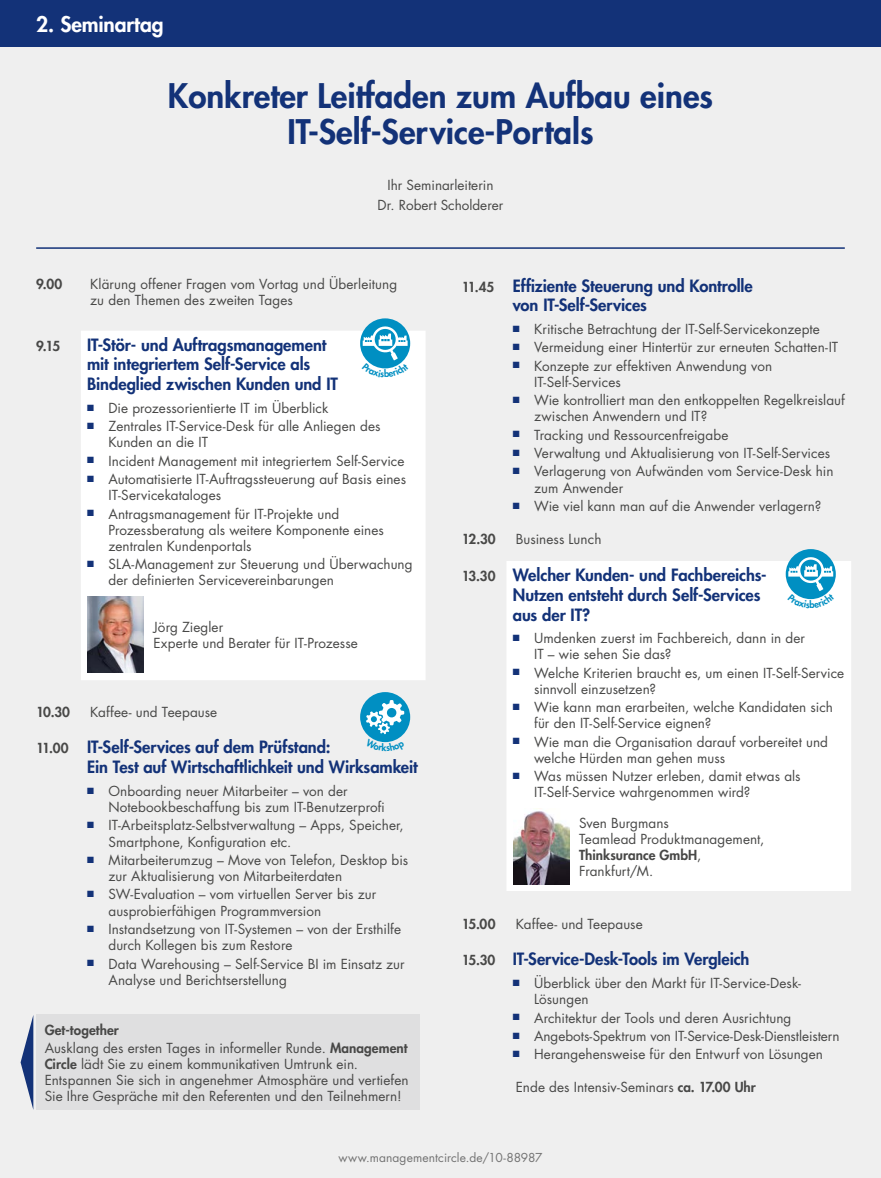
<style>
.page{position:relative;width:881px;height:1178px;background:#fff}
.page>*{position:absolute;margin:0;border:0;box-sizing:border-box;transform-origin:0 0}
.t1{font:800 33px/36px "Futura Std";color:#133278;text-align:center}
.t2{font:800 21px "Futura Std";letter-spacing:-.005em;color:#fff}
.t3{font:800 16.5px/19.8px "Futura Std";letter-spacing:-.005em;color:#133278}
.t4{font:13.5px/16.2px "Futura Std";letter-spacing:.005em;color:#484847}
.t5{font:800 13.5px "Futura Std";letter-spacing:-.025em;color:#484847}
.t6{font:12px "Futura Std";letter-spacing:.01em;color:#737373}
.s1{font-size:13.5px;color:#484847}
.s2{font-weight:800}
</style>
<div class="page">
<div style="left:0;top:0;width:880px;height:1178px;background:#efefef"></div>
<div style="left:0;top:0;width:880px;height:47px;background:#133278"></div>
<hr style="left:36px;top:247px;width:808px;height:2px;background:#133278">
<div style="left:36px;top:1015px;width:383px;height:95px;background:#dfdfe0"></div>
<div style="left:506px;top:561px;width:344px;height:330px;background:#fff"></div>
<img style="left:513px;top:811px;width:56px;height:73px">
<div style="left:81px;top:331px;width:344px;height:349px;background:#fff"></div>
<img style="left:87px;top:597px;width:57px;height:75px">
<svg style="left:21px;top:1016px;width:12px;height:93px"></svg>
<svg style="left:785px;top:549px;width:50px;height:50px"></svg>
<svg style="left:360px;top:318px;width:50px;height:50px"></svg>
<div style="left:360px;top:692px;width:50px;height:50px;background:#008fc2;border-radius:50%"></div>
<svg style="left:787px;top:555px;width:47px;height:45px"></svg>
<svg style="left:362px;top:325px;width:47px;height:44px"></svg>
<svg style="left:365px;top:700px;width:40px;height:43px"></svg>
<h2 class="t2" style="left:36px;top:11px;width:129px">2. Seminartag</h2>
<h1 class="t1" style="left:168px;top:78px;width:546px">Konkreter Leitfaden zum Aufbau eines<br>IT-Self-Service-Portals</h1>
<p class="t4" style="left:377px;top:175px;width:127px;line-height:20.4px;text-align:center">Ihr Seminarleiterin<br>Dr. Robert Scholderer</p>
<p class="t5" style="left:36px;top:276px;width:28px">9.00</p>
<p class="t4" style="left:90px;top:276px;width:308px">Klärung offener Fragen vom Vortag und Überleitung zu den Themen des zweiten Tages</p>
<p class="t5" style="left:36px;top:337px;width:25px">9.15</p>
<p class="t3" style="left:87px;top:335px;width:252px">IT-Stör- und Auftragsmanagement mit integriertem Self-Service als<br>Bindeglied zwischen Kunden und IT</p>
<p class="t4" style="left:87px;top:400px;width:243px"><sup>■</sup> Die prozessorientierte IT im Überblick</p>
<p class="t4" style="left:108px;top:418px;width:273px;text-indent:-21px"><sup>■</sup> Zentrales IT-Service-Desk für alle Anliegen des<br>Kunden an die IT</p>
<p class="t4" style="left:87px;top:453px;width:319px"><sup>■</sup> Incident Management mit integriertem Self-Service</p>
<p class="t4" style="left:108px;top:471px;width:299px;text-indent:-21px"><sup>■</sup> Automatisierte IT-Auftragssteuerung auf Basis eines<br>IT-Servicekataloges</p>
<p class="t4" style="left:108px;top:506px;width:277px;text-indent:-21px"><sup>■</sup> Antragsmanagement für IT-Projekte und<br>Prozessberatung als weitere Komponente eines zentralen Kundenportals</p>
<p class="t4" style="left:108px;top:556px;width:305px;text-indent:-21px"><sup>■</sup> SLA-Management zur Steuerung und Überwachung der definierten Servicevereinbarungen</p>
<p class="t4" style="left:153px;top:619px;width:206px">Jörg Ziegler<br>Experte und Berater für IT-Prozesse</p>
<p class="t5" style="left:36px;top:703px;width:35px">10.30</p>
<p class="t4" style="left:90px;top:704px;width:128px">Kaffee- und Teepause</p>
<p class="t3" style="left:87px;top:737px;width:332px;text-indent:-51px"><span class="s1">11.00</span> IT-Self-Services auf dem Prüfstand:<br>Ein Test auf Wirtschaftlichkeit und Wirksamkeit</p>
<p class="t4" style="left:108px;top:783px;width:278px;text-indent:-21px"><sup>■</sup> Onboarding neuer Mitarbeiter – von der<br>Notebookbeschaffung bis zum IT-Benutzerprofi</p>
<p class="t4" style="left:108px;top:817px;width:296px;text-indent:-21px"><sup>■</sup> IT-Arbeitsplatz-Selbstverwaltung – Apps, Speicher,<br>Smartphone, Konfiguration etc.</p>
<p class="t4" style="left:108px;top:852px;width:301px;text-indent:-21px"><sup>■</sup> Mitarbeiterumzug – Move von Telefon, Desktop bis zur Aktualisierung von Mitarbeiterdaten</p>
<p class="t4" style="left:108px;top:886px;width:269px;text-indent:-21px"><sup>■</sup> SW-Evaluation – vom virtuellen Server bis zur ausprobierfähigen Programmversion</p>
<p class="t4" style="left:108px;top:921px;width:294px;text-indent:-21px"><sup>■</sup> Instandsetzung von IT-Systemen – von der Ersthilfe durch Kollegen bis zum Restore</p>
<p class="t4" style="left:108px;top:955px;width:297px;text-indent:-21px"><sup>■</sup> Data Warehousing – Self-Service BI im Einsatz zur<br>Analyse und Berichtserstellung</p>
<p class="t4" style="left:45px;top:1020px;width:364px;line-height:18.3px"><span class="s2">Get-together<br></span>Ausklang des ersten Tages in informeller Runde. <span class="s2">Management</span></p>
<p class="t4" style="left:45px;top:1056px;width:365px"><span class="s2">Circle</span> lädt Sie zu einem kommunikativen Umtrunk ein.<br>Entspannen Sie sich in angenehmer Atmosphäre und vertiefen<br>Sie Ihre Gespräche mit den Referenten und den Teilnehmern!</p>
<p class="t3" style="left:512px;top:276px;width:241px;text-indent:-51px"><span class="s1">11.45</span> Effiziente Steuerung und Kontrolle von IT-Self-Services</p>
<p class="t4" style="left:512px;top:321px;width:308px"><sup>■</sup> Kritische Betrachtung der IT-Self-Servicekonzepte</p>
<p class="t4" style="left:512px;top:339px;width:327px"><sup>■</sup> Vermeidung einer Hintertür zur erneuten Schatten-IT</p>
<p class="t4" style="left:534px;top:358px;width:239px;text-indent:-21px"><sup>■</sup> Konzepte zur effektiven Anwendung von<br>IT-Self-Services</p>
<p class="t4" style="left:534px;top:392px;width:312px;text-indent:-21px"><sup>■</sup> Wie kontrolliert man den entkoppelten Regelkreislauf zwischen Anwendern und IT?</p>
<p class="t4" style="left:512px;top:427px;width:217px"><sup>■</sup> Tracking und Ressourcenfreigabe</p>
<p class="t4" style="left:512px;top:445px;width:319px"><sup>■</sup> Verwaltung und Aktualisierung von IT-Self-Services</p>
<p class="t4" style="left:534px;top:463px;width:301px;text-indent:-21px"><sup>■</sup> Verlagerung von Aufwänden vom Service-Desk hin zum Anwender</p>
<p class="t4" style="left:512px;top:498px;width:310px"><sup>■</sup> Wie viel kann man auf die Anwender verlagern?</p>
<p class="t5" style="left:461px;top:530px;width:35px">12.30</p>
<p class="t4" style="left:515px;top:531px;width:87px">Business Lunch</p>
<p class="t3" style="left:512px;top:565px;width:255px;text-indent:-51px"><span class="s1">13.30</span> Welcher Kunden- und Fachbereichs-<br>Nutzen entsteht durch Self-Services aus der IT?</p>
<p class="t4" style="left:534px;top:630px;width:272px;text-indent:-21px"><sup>■</sup> Umdenken zuerst im Fachbereich, dann in der<br>IT – wie sehen Sie das?</p>
<p class="t4" style="left:534px;top:665px;width:311px;text-indent:-21px"><sup>■</sup> Welche Kriterien braucht es, um einen IT-Self-Service sinnvoll einzusetzen?</p>
<p class="t4" style="left:534px;top:699px;width:300px;text-indent:-21px"><sup>■</sup> Wie kann man erarbeiten, welche Kandidaten sich für den IT-Self-Service eignen?</p>
<p class="t4" style="left:534px;top:734px;width:295px;text-indent:-21px"><sup>■</sup> Wie man die Organisation darauf vorbereitet und welche Hürden man gehen muss</p>
<p class="t4" style="left:534px;top:768px;width:268px;text-indent:-21px"><sup>■</sup> Was müssen Nutzer erleben, damit etwas als<br>IT-Self-Service wahrgenommen wird?</p>
<p class="t4" style="left:579px;top:815px;width:186px">Sven Burgmans<br>Teamlead Produktmanagement,<br><span class="s2">Thinksurance GmbH</span>,<br>Frankfurt/M.</p>
<p class="t5" style="left:461px;top:915px;width:35px">15.00</p>
<p class="t4" style="left:515px;top:916px;width:128px">Kaffee- und Teepause</p>
<p class="t3" style="left:461px;top:949px;width:289px"><span class="s1">15.30</span> IT-Service-Desk-Tools im Vergleich</p>
<p class="t4" style="left:534px;top:975px;width:268px;text-indent:-21px"><sup>■</sup> Überblick über den Markt für IT-Service-Desk-<br>Lösungen</p>
<p class="t4" style="left:512px;top:1009px;width:280px"><sup>■</sup> Architektur der Tools und deren Ausrichtung</p>
<p class="t4" style="left:512px;top:1028px;width:328px"><sup>■</sup> Angebots-Spektrum von IT-Service-Desk-Dienstleistern</p>
<p class="t4" style="left:512px;top:1046px;width:311px"><sup>■</sup> Herangehensweise für den Entwurf von Lösungen</p>
<p class="t4" style="left:515px;top:1079px;width:241px">Ende des Intensiv-Seminars <span class="s2">ca. 17.00 Uhr</span></p>
<p class="t6" style="left:338px;top:1149px;width:205px">www.managementcircle.de/10-88987</p>
</div>
